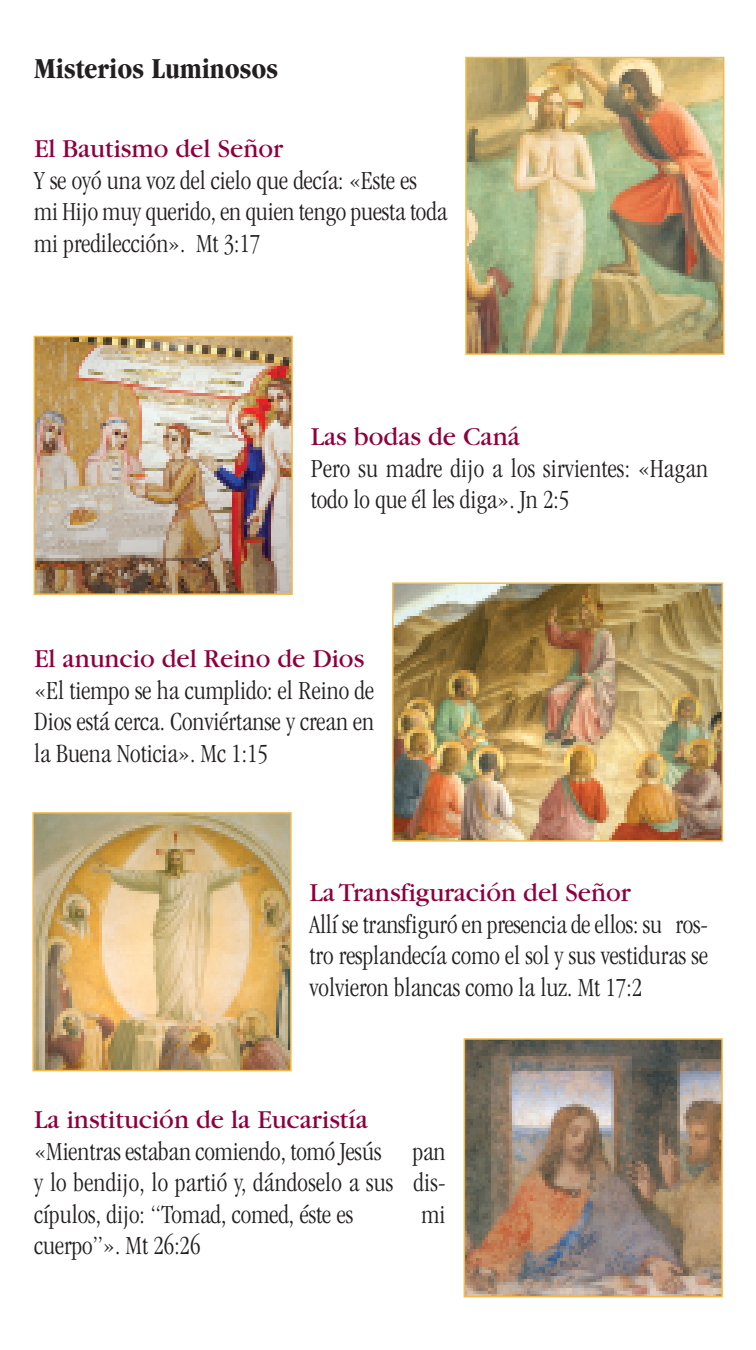
<style>
.page{position:relative;width:756px;height:1350px;background:#fff}
.page>*{position:absolute;margin:0;border:0;box-sizing:border-box;transform-origin:0 0}
.t1{font:700 condensed 30px "Garamond";color:#231f20}
.t2{font:300 condensed 27px/31.5px "Garamond";color:#231f20;text-align:justify}
.t3{font:27px "Garamond";color:#8d003e}
</style>
<div class="page">
<img style="left:468px;top:60px;width:253px;height:292px">
<div style="left:465px;top:57px;width:259px;height:298px;border:2px solid #f2bb49"></div>
<img style="left:37px;top:339px;width:253px;height:253px">
<div style="left:34px;top:336px;width:259px;height:259px;border:2px solid #f2bb49"></div>
<img style="left:395px;top:585px;width:325px;height:254px">
<div style="left:392px;top:582px;width:331px;height:260px;border:2px solid #f2bb49"></div>
<img style="left:35px;top:815px;width:254px;height:253px">
<div style="left:32px;top:812px;width:260px;height:259px;border:2px solid #f2bb49"></div>
<img style="left:467px;top:1041px;width:253px;height:253px">
<div style="left:464px;top:1038px;width:259px;height:259px;border:2px solid #f2bb49"></div>
<p class="t1" style="left:34px;top:57px;width:246px">Misterios Luminosos</p>
<p class="t3" style="left:34px;top:140px;width:250px">El Bautismo del Señor</p>
<p class="t2" style="left:34px;top:167px;width:414px;text-align:left">Y se oyó una voz del cielo que decía: «Este es mi Hijo muy querido, en quien tengo puesta toda mi predilección». Mt 3:17</p>
<p class="t3" style="left:311px;top:428px;width:211px">Las bodas de Caná</p>
<p class="t2" style="left:311px;top:455px;width:399px">Pero su madre dijo a los sirvientes: «Hagan todo lo que él les diga». Jn 2:5</p>
<p class="t3" style="left:34px;top:650px;width:332px">El anuncio del Reino de Dios</p>
<p class="t2" style="left:34px;top:677px;width:341px">«El tiempo se ha cumplido: el Reino de Dios está cerca. Conviértanse y crean en la Buena Noticia». Mc 1:15</p>
<p class="t3" style="left:310px;top:884px;width:323px">LaTransfiguración del Señor</p>
<p class="t2" style="left:310px;top:911px;width:400px">Allí se transfiguró en presencia de ellos: su ros&shy;tro resplandecía como el sol y sus vestiduras se volvieron blancas como la luz. Mt 17:2</p>
<p class="t3" style="left:34px;top:1110px;width:335px">La institución de la Eucaristía</p>
<p class="t2" style="left:34px;top:1137px;width:413px">«Mientras estaban comiendo, tomó Jesús pan y lo bendijo, lo partió y, dándoselo a sus dis&shy;cípulos, dijo: “Tomad, comed, éste es</p>
<p class="t2" style="left:422px;top:1200px;width:26px">mi</p>
<p class="t2" style="left:34px;top:1232px;width:168px">cuerpo”». Mt 26:26</p>
</div>
